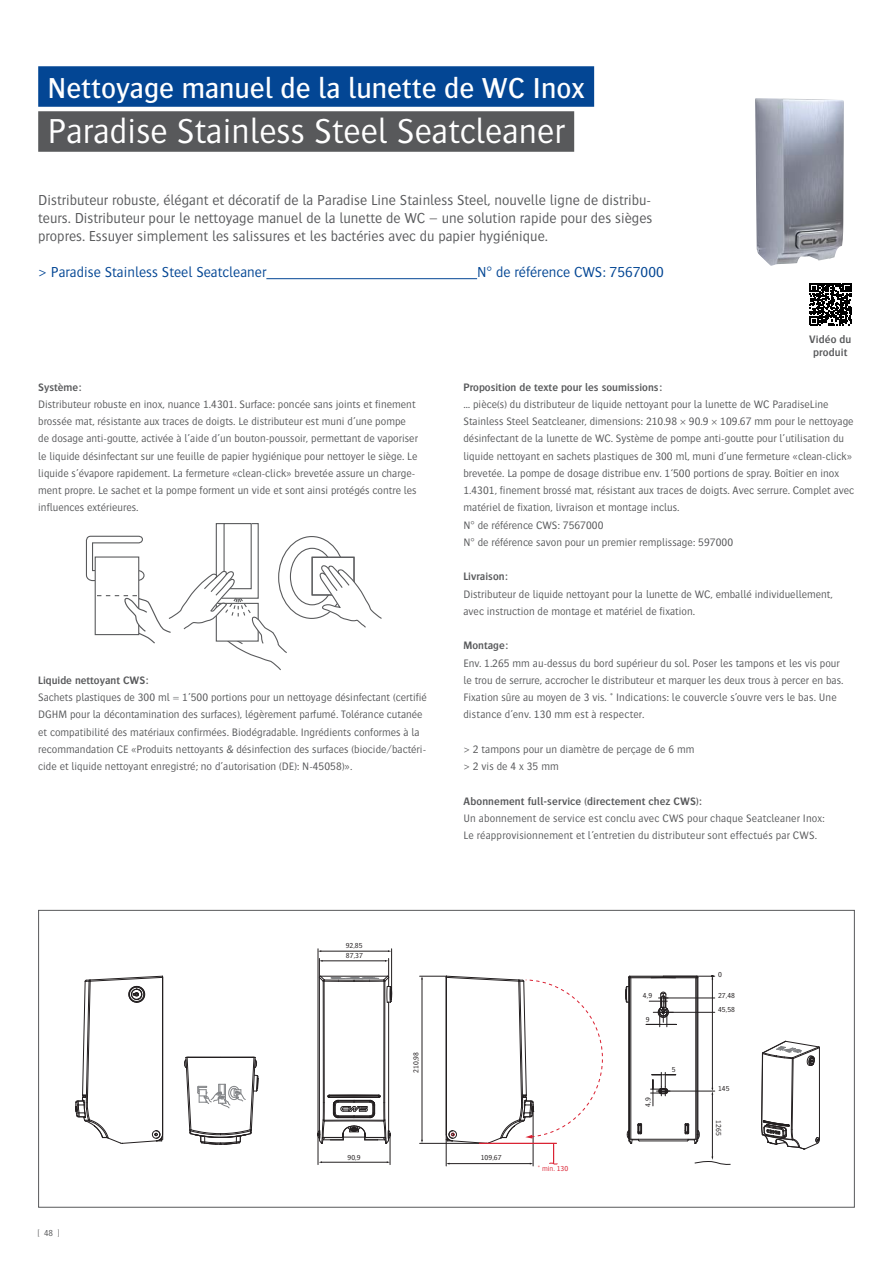
<style>
.page{position:relative;width:893px;height:1263px;background:#fff}
.page>*{position:absolute;margin:0;border:0;box-sizing:border-box;transform-origin:0 0}
.t1{font:300 36px "Bosis Std";color:#fff}
.t2{font:500 30px "Bosis Std";color:#fff}
.t3{font:300 15px/18px "Bosis Std";color:#58595b;text-align:justify}
.t4{font:300 15px "Bosis Std";color:#034694}
.t5{font:300 11.25px/17.2px "Bosis Std";color:#58595b}
.t6{font:600 11.25px/13.5px "Bosis Std";color:#58595b;text-align:center}
.t7{font:300 9px "Bosis Std";color:#58595b}
.t8{font:300 7.5px/10.5px "Bosis";color:#231f20}
.t9{font:300 7.5px "Bosis";letter-spacing:-.005em;color:#da2031}
</style>
<div class="page">
<img style="left:755px;top:98px;width:89px;height:168px">
<svg style="left:86px;top:523px;width:296px;height:148px"></svg>
<div style="left:38px;top:66px;width:556px;height:41px;background:#034694"></div>
<div style="left:38px;top:111px;width:536px;height:41px;background:#58595b"></div>
<hr style="left:266px;top:278px;width:211px;height:1px;background:#034694">
<hr style="left:318px;top:1135px;width:1px;height:30px;background:#231f20">
<hr style="left:390px;top:1135px;width:1px;height:30px;background:#231f20">
<hr style="left:321px;top:1162px;width:66px;height:1px;background:#231f20">
<hr style="left:318px;top:949px;width:1px;height:186px;background:#231f20">
<hr style="left:391px;top:949px;width:1px;height:45px;background:#231f20">
<hr style="left:321px;top:951px;width:68px;height:1px;background:#231f20">
<hr style="left:663px;top:998px;width:52px;height:1px;background:#231f20">
<hr style="left:663px;top:1012px;width:52px;height:1px;background:#231f20">
<hr style="left:665px;top:1091px;width:50px;height:1px;background:#231f20">
<hr style="left:712px;top:979px;width:1px;height:109px;background:#231f20">
<hr style="left:712px;top:1094px;width:1px;height:63px;background:#231f20">
<svg style="left:711px;top:1088px;width:2px;height:7px"></svg>
<hr style="left:663px;top:976px;width:52px;height:1px;background:#231f20">
<svg style="left:625px;top:986px;width:3px;height:17px"></svg>
<hr style="left:319px;top:977px;width:1px;height:154px;background:#231f20">
<hr style="left:323px;top:981px;width:1px;height:122px;background:#231f20">
<hr style="left:324px;top:981px;width:1px;height:122px;background:#231f20">
<hr style="left:383px;top:981px;width:1px;height:122px;background:#231f20">
<hr style="left:384px;top:981px;width:1px;height:122px;background:#231f20">
<hr style="left:388px;top:1002px;width:1px;height:129px;background:#231f20">
<hr style="left:630px;top:1139px;width:67px;height:1px;background:#231f20">
<hr style="left:628px;top:977px;width:1px;height:158px;background:#231f20">
<hr style="left:629px;top:978px;width:1px;height:161px;background:#231f20">
<hr style="left:630px;top:978px;width:1px;height:161px;background:#231f20">
<hr style="left:695px;top:978px;width:1px;height:161px;background:#231f20">
<hr style="left:696px;top:978px;width:1px;height:161px;background:#231f20">
<hr style="left:697px;top:977px;width:1px;height:158px;background:#231f20">
<hr style="left:663px;top:977px;width:33px;height:1px;background:#231f20">
<hr style="left:630px;top:976px;width:67px;height:1px;background:#231f20">
<hr style="left:630px;top:977px;width:33px;height:1px;background:#231f20">
<svg style="left:695px;top:975px;width:4px;height:4px"></svg>
<hr style="left:639px;top:1141px;width:48px;height:1px;background:#231f20">
<svg style="left:650px;top:976px;width:26px;height:3px"></svg>
<svg style="left:626px;top:1123px;width:16px;height:21px"></svg>
<svg style="left:684px;top:1123px;width:16px;height:21px"></svg>
<svg style="left:318px;top:958px;width:74px;height:45px"></svg>
<svg style="left:646px;top:991px;width:30px;height:36px"></svg>
<svg style="left:650px;top:1072px;width:26px;height:34px"></svg>
<svg style="left:317px;top:1095px;width:74px;height:49px"></svg>
<svg style="left:75px;top:975px;width:89px;height:169px"></svg>
<svg style="left:184px;top:1056px;width:75px;height:89px"></svg>
<svg style="left:761px;top:1040px;width:59px;height:110px"></svg>
<svg style="left:694px;top:1157px;width:37px;height:8px"></svg>
<svg style="left:420px;top:975px;width:183px;height:191px"></svg>
<svg style="left:809px;top:283px;width:43px;height:42px"></svg>
<h2 class="t2" style="left:47px;top:76px;width:539px">Nettoyage manuel de la lunette de WC Inox</h2>
<h1 class="t1" style="left:47px;top:117px;width:519px">Paradise Stainless Steel Seatcleaner</h1>
<p class="t3" style="left:38px;top:192px;width:616px">Distributeur robuste, élégant et décoratif de la Paradise Line Stainless Steel, nouvelle ligne de distribu&shy;teurs. Distributeur pour le nettoyage manuel de la lunette de WC – une solution rapide pour des sièges propres. Essuyer simplement les salissures et les bactéries avec du papier hygiénique.</p>
<h3 class="t4" style="left:38px;top:266px;width:230px">&gt; Paradise Stainless Steel Seatcleaner</h3>
<h3 class="t4" style="left:477px;top:266px;width:188px">N° de référence CWS: 7567000</h3>
<p class="t6" style="left:809px;top:333px;width:44px">Vidéo du produit</p>
<p class="t6" style="left:38px;top:381px;width:45px">Système:</p>
<p class="t5" style="left:38px;top:396px;width:381px">Distributeur robuste en inox, nuance 1.4301. Surface: poncée sans joints et finement brossée mat, résistante aux traces de doigts. Le distributeur est muni d’une pompe de dosage anti-goutte, activée à l’aide d’un bouton-poussoir, permettant de vaporiser le liquide désinfectant sur une feuille de papier hygiénique pour nettoyer le siège. Le liquide s’évapore rapidement. La fermeture «clean-click» brevetée assure un charge&shy;ment propre. Le sachet et la pompe forment un vide et sont ainsi protégés contre les influences extérieures.</p>
<p class="t6" style="left:38px;top:674px;width:112px">Liquide nettoyant CWS:</p>
<p class="t5" style="left:38px;top:689px;width:390px">Sachets plastiques de 300 ml = 1’500 portions pour un nettoyage désinfectant (certifié DGHM pour la décontamination des surfaces), légèrement parfumé. Tolérance cutanée et compatibilité des matériaux confirmées. Biodégradable. Ingrédients conformes à la recommandation CE «Produits nettoyants &amp; désinfection des surfaces (biocide/bactéri&shy;cide et liquide nettoyant enregistré; no d’autorisation (DE): N-45058)».</p>
<p class="t6" style="left:463px;top:381px;width:200px">Proposition de texte pour les soumissions:</p>
<p class="t5" style="left:463px;top:396px;width:392px">… pièce(s) du distributeur de liquide nettoyant pour la lunette de WC ParadiseLine Stainless Steel Seatcleaner, dimensions: 210.98 × 90.9 × 109.67 mm pour le nettoyage désinfectant de la lunette de WC. Système de pompe anti-goutte pour l’utilisation du liquide nettoyant en sachets plastiques de 300 ml, muni d’une fermeture «clean-click» brevetée. La pompe de dosage distribue env. 1‘500 portions de spray. Boîtier en inox 1.4301, finement brossé mat, résistant aux traces de doigts. Avec serrure. Complet avec matériel de fixation, livraison et montage inclus.<br>N° de référence CWS: 7567000<br>N° de référence savon pour un premier remplissage: 597000</p>
<p class="t6" style="left:463px;top:571px;width:46px">Livraison:</p>
<p class="t5" style="left:463px;top:586px;width:371px">Distributeur de liquide nettoyant pour la lunette de WC, emballé individuellement, avec instruction de montage et matériel de fixation.</p>
<p class="t6" style="left:463px;top:640px;width:46px">Montage:</p>
<p class="t5" style="left:463px;top:655px;width:381px">Env. 1.265 mm au-dessus du bord supérieur du sol. Poser les tampons et les vis pour le trou de serrure, accrocher le distributeur et marquer les deux trous à percer en bas.<br>Fixation sûre au moyen de 3 vis. * Indications: le couvercle s’ouvre vers le bas. Une distance d’env. 130 mm est à respecter.</p>
<p class="t5" style="left:463px;top:741px;width:233px">&gt; 2 tampons pour un diamètre de perçage de 6 mm &gt; 2 vis de 4 x 35 mm</p>
<p class="t6" style="left:463px;top:795px;width:240px">Abonnement full-service (directement chez CWS):</p>
<p class="t5" style="left:463px;top:810px;width:363px">Un abonnement de service est conclu avec CWS pour chaque Seatcleaner Inox:<br>Le réapprovisionnement et l’entretien du distributeur sont effectués par CWS.</p>
<p class="t7" style="left:37px;top:1229px;width:24px">[ 48 ]</p>
<p class="t8" style="left:346px;top:940px;width:19px">92,85<br>87,37</p>
<p class="t8" style="left:347px;top:1152px;width:15px">90,9</p>
<p class="t8" style="left:411px;top:1073px;width:22px;rotate:-90deg">210,98</p>
<p class="t8" style="left:481px;top:1152px;width:22px">109,67</p>
<p class="t9" style="left:538px;top:1165px;width:32px">* min. 130</p>
<p class="t8" style="left:643px;top:990px;width:11px">4,9</p>
<p class="t8" style="left:646px;top:1014px;width:5px">9</p>
<p class="t8" style="left:642px;top:1107px;width:11px;rotate:-90deg">4,9</p>
<p class="t8" style="left:672px;top:1064px;width:5px">5</p>
<p class="t8" style="left:718px;top:969px;width:5px">0</p>
<p class="t8" style="left:718px;top:989px;width:19px;line-height:14px">27,48<br>45,58</p>
<p class="t8" style="left:718px;top:1083px;width:13px">145</p>
<p class="t8" style="left:724px;top:1120px;width:17px;rotate:90deg">1265</p>
</div>
